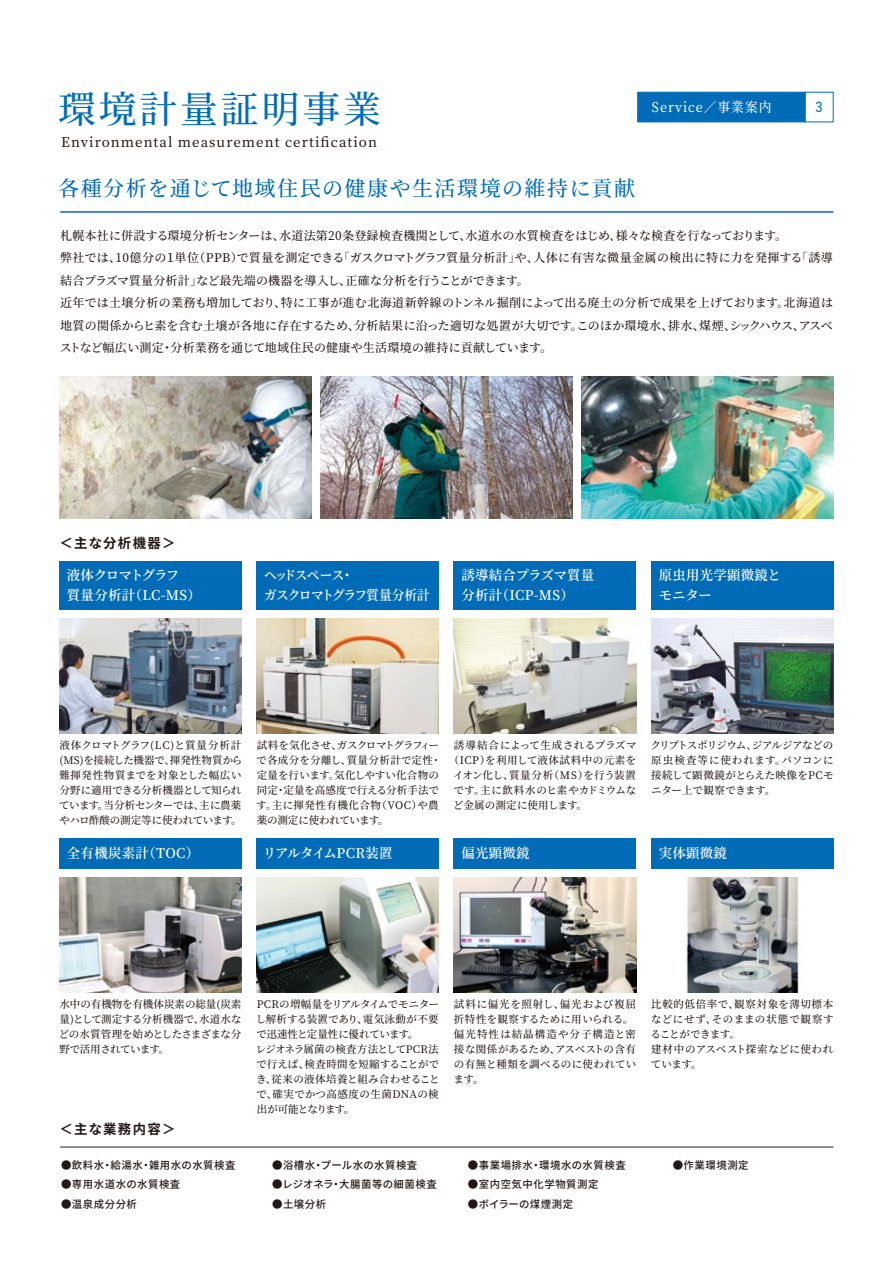
<style>
.page{position:relative;width:893px;height:1263px;background:#fff}
.page>*{position:absolute;margin:0;border:0;box-sizing:border-box;transform-origin:0 0}
.t1{font:500 37.5px "Noto Serif JP";letter-spacing:.075em;color:#006cb8}
.t2{font:500 21px "Noto Serif JP";letter-spacing:.075em;color:#006cb8}
.t3{font:15px "DIN2014";color:#006cb8;scale:.94 1}
.t4{font:600 13.5px/19.5px "Noto Serif JP";letter-spacing:.01em;color:#fff}
.t5{font:500 13.5px "Noto Serif JP";letter-spacing:.075em;color:#221815}
.t6{font:600 13.5px/19.5px "Noto Serif JP";letter-spacing:-.07em;color:#fff;scale:.94 1}
.t7{font:700 13.5px "Noto Sans CJ Kjp";letter-spacing:.1em;color:#221815}
.t8{font:500 13.5px "Noto Serif JP";letter-spacing:.075em;color:#fff;scale:.94 1}
.t9{font:600 13.5px "Noto Serif JP";letter-spacing:-.03em;color:#fff}
.t10{font:500 12px/22.5px "Noto Serif JP";letter-spacing:.02em;color:#221815}
.t11{font:500 10.5px/15px "Noto Serif JP";letter-spacing:.015em;color:#221815;text-align:justify}
.t12{font:500 10.5px "Noto Sans CJ Kjp";letter-spacing:.05em;color:#221815}
.t13{font:500 10.5px/15px "Noto Serif JP";letter-spacing:.045em;color:#221815}
.t14{font:500 10.5px/15px "Noto Serif JP";letter-spacing:.055em;color:#221815}
.t15{font:500 10.5px "Noto Serif JP";letter-spacing:.05em;color:#221815}
.t16{font:500 10.5px "Noto Sans CJ Kjp";letter-spacing:.03em;color:#221815}
</style>
<div class="page">
<hr style="left:60px;top:211px;width:773px;height:2px;background:#006cb8">
<hr style="left:60px;top:1147px;width:773px;height:1px;background:#221815">
<div style="left:59px;top:561px;width:183px;height:48px;background:#006cb8"></div>
<img style="left:59px;top:619px;width:183px;height:115px">
<div style="left:256px;top:561px;width:183px;height:48px;background:#006cb8"></div>
<img style="left:256px;top:619px;width:183px;height:115px">
<div style="left:454px;top:561px;width:182px;height:48px;background:#006cb8"></div>
<img style="left:454px;top:619px;width:182px;height:115px">
<div style="left:651px;top:561px;width:182px;height:48px;background:#006cb8"></div>
<img style="left:651px;top:619px;width:182px;height:115px">
<div style="left:59px;top:838px;width:183px;height:31px;background:#006cb8"></div>
<img style="left:59px;top:877px;width:183px;height:115px">
<div style="left:256px;top:838px;width:183px;height:31px;background:#006cb8"></div>
<img style="left:256px;top:877px;width:183px;height:115px">
<div style="left:454px;top:838px;width:182px;height:31px;background:#006cb8"></div>
<img style="left:454px;top:877px;width:182px;height:115px">
<div style="left:651px;top:838px;width:182px;height:31px;background:#006cb8"></div>
<img style="left:686px;top:877px;width:113px;height:115px">
<img style="left:60px;top:376px;width:251px;height:142px">
<img style="left:321px;top:376px;width:251px;height:142px">
<img style="left:582px;top:376px;width:251px;height:142px">
<div style="left:637px;top:92px;width:168px;height:30px;background:#006cb8;border:1px solid #006cb8"></div>
<h1 class="t1" style="left:58px;top:88px;width:324px">環境計量証明事業</h1>
<p class="t5" style="left:61px;top:135px;width:317px">Environmental measurement certification</p>
<p class="t8" style="left:652px;top:100px;width:129px">Service／事業案内</p>
<h3 class="t3" style="left:815px;top:98px;width:9px">3</h3>
<h2 class="t2" style="left:58px;top:177px;width:578px">各種分析を通じて地域住民の健康や生活環境の維持に貢献</h2>
<p class="t10" style="left:60px;top:224px;width:775px">札幌本社に併設する環境分析センターは、水道法第20条登録検査機関として、水道水の水質検査をはじめ、様々な検査を行なっております。<br>弊社では、10億分の１単位（PPB）で質量を測定できる「ガスクロマトグラフ質量分析計」や、人体に有害な微量金属の検出に特に力を発揮する「誘導結合プラズマ質量分析計」など最先端の機器を導入し、正確な分析を行うことができます。<br>近年では土壌分析の業務も増加しており、特に工事が進む北海道新幹線のトンネル掘削によって出る廃土の分析で成果を上げております。北海道は地質の関係からヒ素を含む土壌が各地に存在するため、分析結果に沿った適切な処置が大切です。このほか環境水、排水、煤煙、シックハウス、アスベストなど幅広い測定・分析業務を通じて地域住民の健康や生活環境の維持に貢献しています。</p>
<p class="t7" style="left:59px;top:536px;width:118px">＜主な分析機器＞</p>
<p class="t4" style="left:67px;top:566px;width:135px">液体クロマトグラフ<br>質量分析計（LC-MS）</p>
<p class="t6" style="left:264px;top:566px;width:178px">ヘッドスペース・<br>ガスクロマトグラフ質量分析計</p>
<p class="t4" style="left:461px;top:566px;width:134px">誘導結合プラズマ質量分析計（ICP-MS）</p>
<p class="t4" style="left:659px;top:566px;width:123px">原虫用光学顕微鏡とモニター</p>
<p class="t11" style="left:59px;top:738px;width:185px">液体クロマトグラフ(LC)と質量分析計(MS)を接続した機器で、揮発性物質から難揮発性物質までを対象とした幅広い分野に適用できる分析機器として知られています。当分析センターでは、主に農薬やハロ酢酸の測定等に使われています。</p>
<p class="t4" style="left:67px;top:843px;width:134px">全有機炭素計（TOC）</p>
<p class="t11" style="left:256px;top:738px;width:187px;text-align:left">試料を気化させ、ガスクロマトグラフィーで各成分を分離し、質量分析計で定性・定量を行います。気化しやすい化合物の同定・定量を高感度で行える分析手法です。主に揮発性有機化合物（VOC）や農薬の測定に使われています。</p>
<p class="t9" style="left:263px;top:845px;width:131px">リアルタイムPCR装置</p>
<p class="t11" style="left:454px;top:738px;width:184px">誘導結合によって生成されるプラズマ</p>
<p class="t15" style="left:449px;top:754px;width:189px">（ICP）を利用して液体試料中の元素を</p>
<p class="t11" style="left:453px;top:768px;width:184px">イオン化し、質量分析（MS）を行う装置</p>
<p class="t11" style="left:454px;top:783px;width:184px">です。主に飲料水のヒ素やカドミウムな</p>
<p class="t11" style="left:453px;top:798px;width:135px">ど金属の測定に使用します。</p>
<p class="t4" style="left:461px;top:843px;width:70px">偏光顕微鏡</p>
<p class="t11" style="left:650px;top:738px;width:185px">クリプトスポリジウム、ジアルジアなどの原虫検査等に使われます。パソコンに接続して顕微鏡がとらえた映像をPCモニター上で観察できます。</p>
<p class="t4" style="left:659px;top:843px;width:70px">実体顕微鏡</p>
<p class="t11" style="left:59px;top:996px;width:185px">水中の有機物を有機体炭素の総量(炭素量)として測定する分析機器で、水道水などの水質管理を始めとしたさまざまな分野で活用されています。</p>
<p class="t7" style="left:59px;top:1121px;width:118px">＜主な業務内容＞</p>
<p class="t12" style="left:61px;top:1159px;width:176px">●飲料水・給湯水・雑用水の水質検査</p>
<p class="t12" style="left:61px;top:1178px;width:121px">●専用水道水の水質検査</p>
<p class="t12" style="left:61px;top:1198px;width:77px">●温泉成分分析</p>
<p class="t11" style="left:256px;top:996px;width:185px;text-align:left">PCRの増幅量をリアルタイムでモニターし解析する装置であり、電気泳動が不要で迅速性と定量性に優れています。<br>レジオネラ属菌の検査方法としてPCR法で行えば、検査時間を短縮することができ、従来の液体培養と組み合わせることで、確実でかつ高感度の生菌DNAの検出が可能となります。</p>
<p class="t13" style="left:453px;top:996px;width:184px">試料に偏光を照射し、偏光および複屈折特性を観察するために用いられる。偏光特性は結晶構造や分子構造と密接な関係があるため、アスベストの含有の有無と種類を調べるのに使われています。</p>
<p class="t14" style="left:650px;top:996px;width:185px">比較的低倍率で、観察対象を薄切標本などにせず、そのままの状態で観察することができます。<br>建材中のアスベスト探索などに使われています。</p>
<p class="t12" style="left:272px;top:1159px;width:147px">●浴槽水・プール水の水質検査</p>
<p class="t12" style="left:272px;top:1178px;width:166px">●レジオネラ・大腸菌等の細菌検査</p>
<p class="t12" style="left:272px;top:1198px;width:56px">●土壌分析</p>
<p class="t12" style="left:468px;top:1159px;width:159px">●事業場排水・環境水の水質検査</p>
<p class="t12" style="left:468px;top:1178px;width:132px">●室内空気中化学物質測定</p>
<p class="t16" style="left:468px;top:1198px;width:107px">●ボイラーの煤煙測定</p>
<p class="t12" style="left:673px;top:1159px;width:77px">●作業環境測定</p>
</div>
